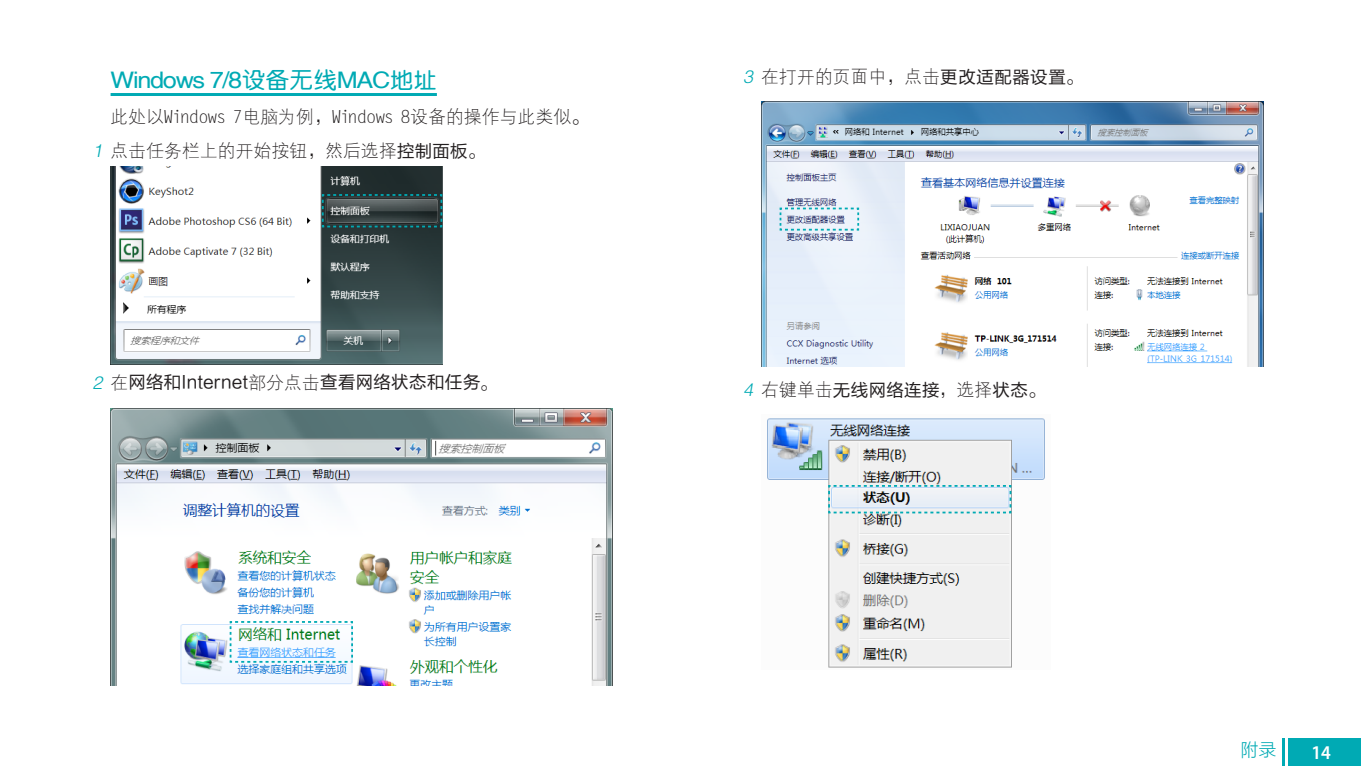
<style>
.page{position:relative;width:1361px;height:766px;background:#fff}
.page>*{position:absolute;margin:0;border:0;box-sizing:border-box;transform-origin:0 0}
.三级标题{font:22.8px "CT Zhong Yuan SJ";letter-spacing:-.05em;color:#00aab4;scale:1.11 1}
.t1{font:600 semi-condensed 19.5px "Myriad Pro";color:#fff}
.t2{font:18px "FZXDXJW GB1 0";letter-spacing:.025em;color:#231f20}
.t3{font:18px "FZLTXHK GBK1 0";color:#00aab4}
.t4{font:17.4px "FZLTHK GBK1 0";letter-spacing:.015em;color:#231f20}
.s1{font-family:"FZZDXJW GB1 0";font-style:italic;color:#00aab4}
.s2{font-family:"FZLTHK GBK1 0";font-size:17.4px}
.s3{font-family:"FZZDXJW GB1 0";font-style:italic;font-size:18px;color:#00aab4}
.s4{font-family:"FZXDXJW GB1 0";font-size:18px}
</style>
<div class="page">
<div style="left:1288px;top:737px;width:73px;height:28px;background:#00aab4"></div>
<hr style="left:1282px;top:737px;width:3px;height:28px;background:#00aab4">
<hr style="left:111px;top:93px;width:326px;height:3px;background:#00aab4">
<img style="left:111px;top:166px;width:331px;height:198px">
<svg style="left:321px;top:193px;width:122px;height:35px"></svg>
<img style="left:111px;top:408px;width:501px;height:277px">
<img style="left:229px;top:620px;width:125px;height:43px">
<img style="left:761px;top:101px;width:502px;height:265px">
<svg style="left:778px;top:207px;width:82px;height:24px"></svg>
<img style="left:767px;top:418px;width:278px;height:250px">
<svg style="left:827px;top:484px;width:185px;height:30px"></svg>
<p class="三级标题" style="left:111px;top:69px;width:297px">Windows 7/8设备无线MAC地址</p>
<p class="t2" style="left:111px;top:107px;width:480px">此处以Windows 7电脑为例，Windows 8设备的操作与此类似。</p>
<p class="t2" style="left:92px;top:141px;width:394px"><span class="s1">1</span> 点击任务栏上的开始按钮，然后选择<span class="s2">控制面板</span>。</p>
<p class="t4" style="left:92px;top:373px;width:406px"><span class="s3">2</span> <span class="s4">在</span>网络和Internet<span class="s4">部分点击</span>查看网络状态和任务<span class="s4">。</span></p>
<p class="t2" style="left:743px;top:67px;width:342px"><span class="s1">3</span> 在打开的页面中，点击<span class="s2">更改适配器设置</span>。</p>
<p class="t2" style="left:743px;top:380px;width:304px"><span class="s1">4</span> 右键单击<span class="s2">无线网络连接</span>，选择<span class="s2">状态</span>。</p>
<p class="t3" style="left:1240px;top:739px;width:37px">附录</p>
<p class="t1" style="left:1311px;top:740px;width:21px">14</p>
</div>
